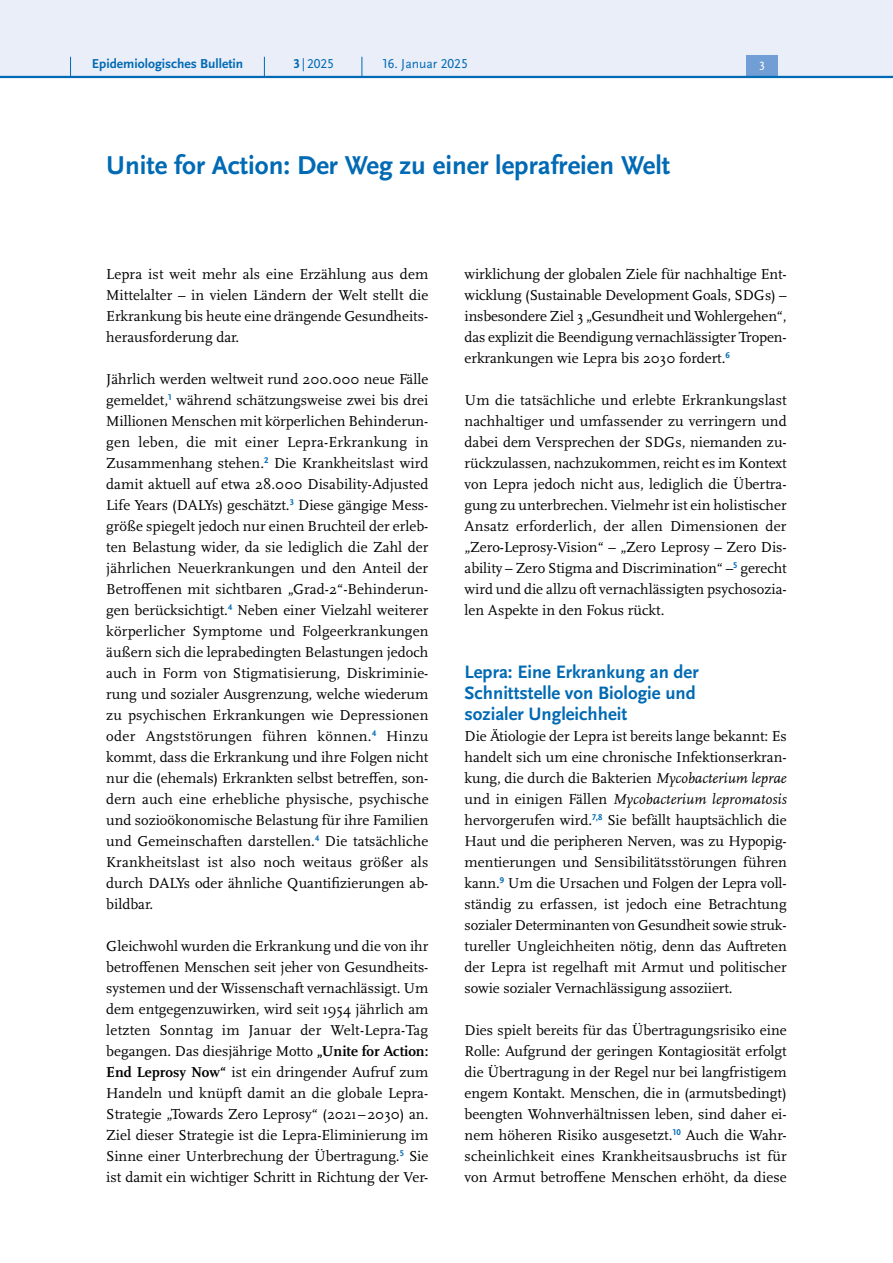
<style>
.page{position:relative;width:893px;height:1263px;background:#fff}
.page>*{position:absolute;margin:0;border:0;box-sizing:border-box;transform-origin:0 0}
.H2{font:700 27px "Scala Sans Pro";color:#006ab4}
.H3_-_Neu{font:700 18.75px/21px "Scala Sans Pro";color:#006ab4}
.P_-_Fließtext{font:15px/21px "Scala Pro";color:#000;text-align:justify}
.t1{font:700 13.5px "Scala Sans Pro";color:#006ab4}
.t2{font:13.5px "Scala Sans Pro";color:#006ab4}
.t3{font:12.45px "Scala Sans Pro";color:#fff}
.s1{font-weight:700}
.s2{font-style:italic}
</style>
<div class="page">
<div style="left:0;top:0;width:893px;height:77px;background:#eaeef9"></div>
<div style="left:746px;top:55px;width:32px;height:21px;background:#719ed4"></div>
<hr style="left:0;top:76px;width:893px;height:2px;background:#006ab4">
<svg style="left:70px;top:57px;width:1px;height:19px"></svg>
<svg style="left:264px;top:57px;width:1px;height:19px"></svg>
<svg style="left:362px;top:57px;width:1px;height:19px"></svg>
<p class="t1" style="left:92px;top:55px;width:153px">Epidemiologisches Bulletin</p>
<p class="t2" style="left:294px;top:55px;width:42px"><span class="s1">3</span>|2025</p>
<p class="t2" style="left:383px;top:55px;width:87px">16. Januar 2025</p>
<p class="t3" style="left:759px;top:59px;width:7px">3</p>
<h2 class="H2" style="left:106px;top:149px;width:565px">Unite for Action: Der Weg zu einer leprafreien Welt</h2>
<p class="P_-_Fließtext" style="left:106px;top:263px;width:324px">Lepra ist weit mehr als eine Erzählung aus dem Mittelalter – in vielen Ländern der Welt stellt die Erkrankung bis heute eine drängende Gesundheits&shy;herausforderung dar.</p>
<p class="P_-_Fließtext" style="left:106px;top:368px;width:324px">Jährlich werden weltweit rund 200.000 neue Fälle gemeldet,<sup>1</sup> während schätzungsweise zwei bis drei Millionen Menschen mit körperlichen Behinderun&shy;gen leben, die mit einer Lepra-Erkrankung in Zusammenhang stehen.<sup>2</sup> Die Krankheitslast wird damit aktuell auf etwa 28.000 Disability-Adjusted Life Years (DALYs) geschätzt.<sup>3</sup> Diese gängige Mess&shy;größe spiegelt jedoch nur einen Bruchteil der erleb&shy;ten Belastung wider, da sie lediglich die Zahl der jährlichen Neuerkrankungen und den Anteil der Betroffenen mit sichtbaren „Grad-2“-Behinderun&shy;gen berücksichtigt.<sup>4</sup> Neben einer Vielzahl weiterer körperlicher Symptome und Folgeerkrankungen äußern sich die leprabedingten Belastungen jedoch auch in Form von Stigmatisierung, Diskriminie&shy;rung und sozialer Ausgrenzung, welche wiederum zu psychischen Erkrankungen wie Depressionen oder Angststörungen führen können.<sup>4</sup> Hinzu kommt, dass die Erkrankung und ihre Folgen nicht nur die (ehemals) Erkrankten selbst betreffen, son&shy;dern auch eine erhebliche physische, psychische und sozioökonomische Belastung für ihre Familien und Gemeinschaften darstellen.<sup>4</sup> Die tatsächliche Krankheitslast ist also noch weitaus größer als durch DALYs oder ähnliche Quantifizierungen ab&shy;bildbar.</p>
<p class="P_-_Fließtext" style="left:106px;top:935px;width:324px">Gleichwohl wurden die Erkrankung und die von ihr betroffenen Menschen seit jeher von Gesundheits&shy;systemen und der Wissenschaft vernachlässigt. Um dem entgegenzuwirken, wird seit 1954 jährlich am letzten Sonntag im Januar der Welt-Lepra-Tag begangen. Das diesjährige Motto <span class="s1">„Unite for Action:<br>End Leprosy Now“</span> ist ein dringender Aufruf zum Handeln und knüpft damit an die globale Lepra-Strategie „Towards Zero Leprosy“ (2021 –2030) an.<br>Ziel dieser Strategie ist die Lepra-Eliminierung im Sinne einer Unterbrechung der Übertragung.<sup>5</sup> Sie ist damit ein wichtiger Schritt in Richtung der Ver-</p>
<p class="P_-_Fließtext" style="left:465px;top:263px;width:324px">wirklichung der globalen Ziele für nachhaltige Ent&shy;wicklung (Sustainable Development Goals, SDGs) – insbesondere Ziel 3 „Gesundheit und Wohlergehen“, das explizit die Beendigung vernachlässigter Tropen&shy;erkrankungen wie Lepra bis 2030 fordert.<sup>6</sup></p>
<p class="P_-_Fließtext" style="left:465px;top:389px;width:324px">Um die tatsächliche und erlebte Erkrankungslast nachhaltiger und umfassender zu verringern und dabei dem Versprechen der SDGs, niemanden zu&shy;rückzulassen, nachzukommen, reicht es im Kontext von Lepra jedoch nicht aus, lediglich die Übertra&shy;gung zu unterbrechen. Vielmehr ist ein holistischer Ansatz erforderlich, der allen Dimensionen der „Zero-Leprosy-Vision“ – „Zero Leprosy – Zero Dis&shy;ability – Zero Stigma and Discrimination“ –<sup>5</sup> gerecht wird und die allzu oft vernachlässigten psychosozia&shy;len Aspekte in den Fokus rückt.</p>
<h1 class="H3_-_Neu" style="left:465px;top:661px;width:236px">Lepra: Eine Erkrankung an der<br>Schnittstelle von Biologie und sozialer Ungleichheit</h1>
<p class="P_-_Fließtext" style="left:465px;top:725px;width:324px">Die Ätiologie der Lepra ist bereits lange bekannt: Es handelt sich um eine chronische Infektionserkran&shy;kung, die durch die Bakterien <span class="s2">Mycobacterium leprae </span>und in einigen Fällen <span class="s2">Mycobacterium lepromatosis </span>hervorgerufen wird.<sup>7,8</sup> Sie befällt hauptsächlich die Haut und die peripheren Nerven, was zu Hypopig&shy;mentierungen und Sensibilitätsstörungen führen kann.<sup>9</sup> Um die Ursachen und Folgen der Lepra voll&shy;ständig zu erfassen, ist jedoch eine Betrachtung sozialer Determinanten von Gesundheit sowie struk&shy;tureller Ungleichheiten nötig, denn das Auftreten der Lepra ist regelhaft mit Armut und politischer sowie sozialer Vernachlässigung assoziiert.</p>
<p class="P_-_Fließtext" style="left:465px;top:1019px;width:324px">Dies spielt bereits für das Übertragungsrisiko eine Rolle: Aufgrund der geringen Kontagiosität erfolgt die Übertragung in der Regel nur bei langfristigem engem Kontakt. Menschen, die in (armutsbedingt) beengten Wohnverhältnissen leben, sind daher ei&shy;nem höheren Risiko ausgesetzt.<sup>10</sup> Auch die Wahr&shy;scheinlichkeit eines Krankheitsausbruchs ist für von Armut betroffene Menschen erhöht, da diese</p>
</div>
